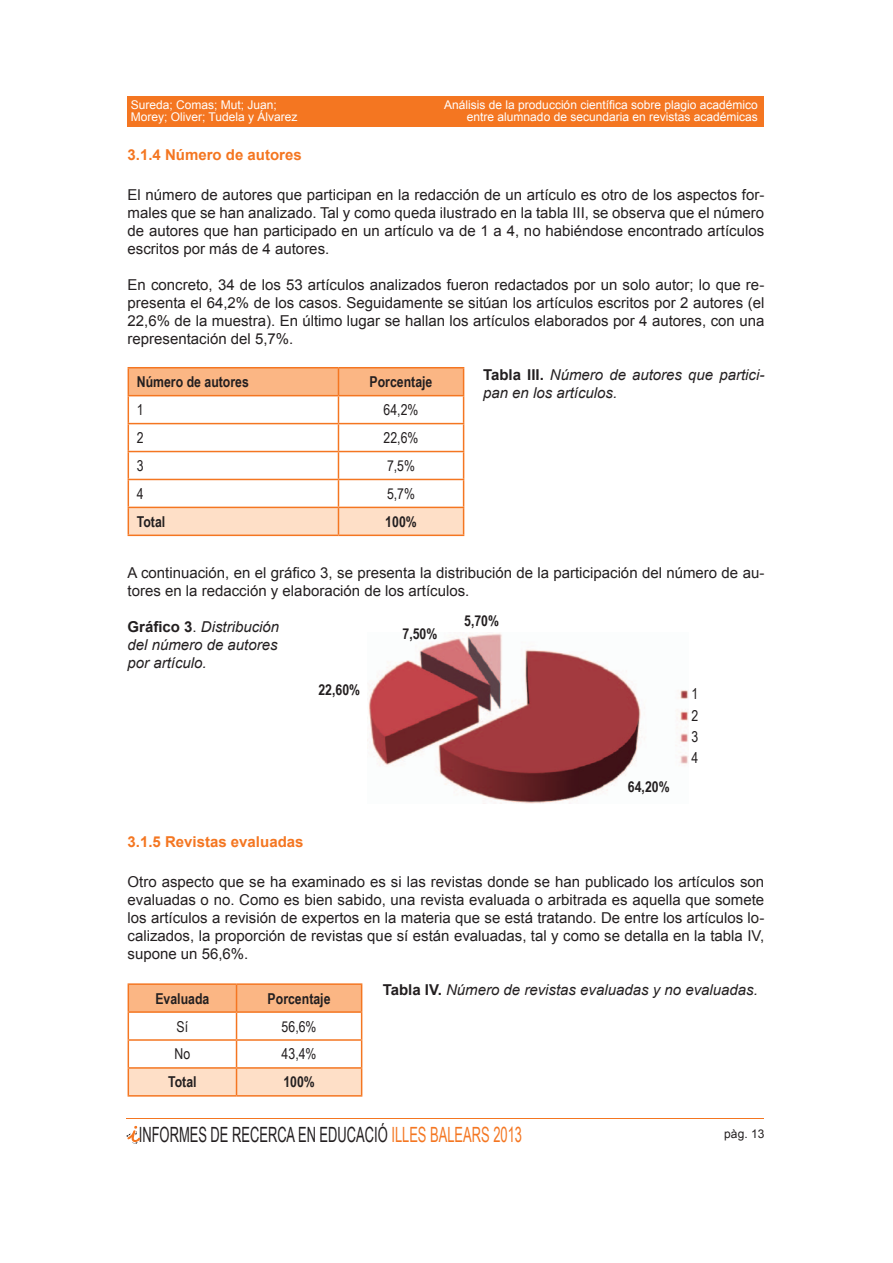
<style>
.page{position:relative;width:893px;height:1263px;background:#fff}
.page>*{position:absolute;margin:0;border:0;box-sizing:border-box;transform-origin:0 0}
.t1{font:21px "Arial Narrow";color:#231f20;scale:.75 1}
.Text_1{font:15px/18px "Arial";color:#231f20;text-align:justify}
.Text_1-2{font:italic 15px/18px "Arial";color:#231f20}
.Titol_3{font:700 15px "Arial";color:#f47621}
.Capsalera_taula_esq{font:700 15px "Arial Narrow";color:#231f20}
.Capsalera_taula{font:700 15px "Arial Narrow";color:#231f20}
.Text_taula_centrat{font:15px "Arial Narrow";color:#231f20}
.Text_taula{font:15px "Arial Narrow";color:#231f20}
.t2{font:12px "Arial";color:#fff}
.t3{font:12px "Arial";color:#231f20}
.s1{font-weight:700;font-style:normal}
.s2{font-style:normal}
.s3{color:#f47621}
</style>
<div class="page">
<div style="left:128px;top:96px;width:636px;height:30px;background:#f47621"></div>
<hr style="left:126px;top:1118px;width:638px;height:1px;background:#f47621">
<svg style="left:126px;top:1126px;width:15px;height:18px"></svg>
<hr style="left:128px;top:535px;width:210px;height:1px;background:#f47621">
<hr style="left:338px;top:535px;width:126px;height:1px;background:#f47621">
<hr style="left:128px;top:367px;width:210px;height:1px;background:#f47621">
<hr style="left:338px;top:367px;width:126px;height:1px;background:#f47621">
<svg style="left:128px;top:368px;width:336px;height:167px"></svg>
<hr style="left:128px;top:395px;width:210px;height:1px;background:#f47621">
<hr style="left:338px;top:395px;width:126px;height:1px;background:#f47621">
<img style="left:368px;top:633px;width:321px;height:170px">
<hr style="left:128px;top:983px;width:109px;height:2px;background:#f47621">
<hr style="left:237px;top:983px;width:125px;height:2px;background:#f47621">
<svg style="left:128px;top:984px;width:234px;height:112px"></svg>
<hr style="left:128px;top:1011px;width:109px;height:2px;background:#f47621">
<hr style="left:237px;top:1011px;width:125px;height:2px;background:#f47621">
<p class="t2" style="left:131px;top:97px;width:148px">Sureda; Comas; Mut; Juan;</p>
<p class="t2" style="left:444px;top:97px;width:315px">Análisis de la producción científica sobre plagio académico</p>
<p class="t2" style="left:131px;top:109px;width:168px">Morey; Oliver; Tudela y Álvarez</p>
<p class="t2" style="left:467px;top:109px;width:292px">entre alumnado de secundaria en revistas académicas</p>
<p class="Titol_3" style="left:128px;top:144px;width:176px">3.1.4 Número de autores</p>
<p class="Text_1" style="left:128px;top:186px;width:638px">El número de autores que participan en la redacción de un artículo es otro de los aspectos for&shy;males que se han analizado. Tal y como queda ilustrado en la tabla III, se observa que el número de autores que han participado en un artículo va de 1 a 4, no habiéndose encontrado artículos escritos por más de 4 autores.</p>
<p class="Text_1" style="left:128px;top:276px;width:638px">En concreto, 34 de los 53 artículos analizados fueron redactados por un solo autor; lo que re&shy;presenta el 64,2% de los casos. Seguidamente se sitúan los artículos escritos por 2 autores (el 22,6% de la muestra). En último lugar se hallan los artículos elaborados por 4 autores, con una representación del 5,7%.</p>
<p class="Text_1-2" style="left:483px;top:366px;width:283px"><span class="s1">Tabla III.</span> Número de autores que partici&shy;pan en los artículos.</p>
<p class="Capsalera_taula_esq" style="left:137px;top:370px;width:114px">Número de autores</p>
<p class="Capsalera_taula" style="left:370px;top:370px;width:64px">Porcentaje</p>
<p class="Text_taula" style="left:137px;top:399px;width:8px">1</p>
<p class="Text_taula_centrat" style="left:384px;top:399px;width:36px">64,2%</p>
<p class="Text_taula" style="left:137px;top:427px;width:8px">2</p>
<p class="Text_taula_centrat" style="left:384px;top:427px;width:36px">22,6%</p>
<p class="Text_taula" style="left:137px;top:455px;width:8px">3</p>
<p class="Text_taula_centrat" style="left:387px;top:455px;width:30px">7,5%</p>
<p class="Text_taula" style="left:137px;top:483px;width:8px">4</p>
<p class="Text_taula_centrat" style="left:387px;top:483px;width:30px">5,7%</p>
<p class="Capsalera_taula_esq" style="left:137px;top:510px;width:30px">Total</p>
<p class="Capsalera_taula" style="left:385px;top:510px;width:33px">100%</p>
<p class="Text_1" style="left:128px;top:564px;width:638px">A continuación, en el gráfico 3, se presenta la distribución de la participación del número de au&shy;tores en la redacción y elaboración de los artículos.</p>
<p class="Text_1-2" style="left:128px;top:618px;width:153px;text-align:justify"><span class="s1">Gráfico 3</span><span class="s2">.</span> Distribución del número de autores por artículo.</p>
<p class="Capsalera_taula_esq" style="left:464px;top:609px;width:36px">5,70%</p>
<p class="Capsalera_taula_esq" style="left:402px;top:622px;width:36px">7,50%</p>
<p class="Capsalera_taula_esq" style="left:318px;top:678px;width:43px">22,60%</p>
<p class="Capsalera_taula_esq" style="left:628px;top:776px;width:43px">64,20%</p>
<p class="Text_taula" style="left:691px;top:683px;width:8px">1</p>
<p class="Text_taula" style="left:691px;top:704px;width:8px">2</p>
<p class="Text_taula" style="left:691px;top:726px;width:8px">3</p>
<p class="Text_taula" style="left:691px;top:747px;width:8px">4</p>
<p class="Titol_3" style="left:128px;top:832px;width:177px">3.1.5 Revistas evaluadas</p>
<p class="Text_1" style="left:128px;top:873px;width:638px">Otro aspecto que se ha examinado es si las revistas donde se han publicado los artículos son evaluadas o no. Como es bien sabido, una revista evaluada o arbitrada es aquella que somete los artículos a revisión de expertos en la materia que se está tratando. De entre los artículos lo&shy;calizados, la proporción de revistas que sí están evaluadas, tal y como se detalla en la tabla IV, supone un 56,6%.</p>
<p class="Text_1-2" style="left:383px;top:981px;width:377px"><span class="s1">Tabla IV.</span> Número de revistas evaluadas y no evaluadas.</p>
<p class="Capsalera_taula" style="left:155px;top:987px;width:56px">Evaluada</p>
<p class="Capsalera_taula" style="left:268px;top:987px;width:64px">Porcentaje</p>
<p class="Text_taula_centrat" style="left:177px;top:1015px;width:13px">Sí</p>
<p class="Text_taula_centrat" style="left:282px;top:1015px;width:36px">56,6%</p>
<p class="Text_taula_centrat" style="left:175px;top:1043px;width:17px">No</p>
<p class="Text_taula_centrat" style="left:282px;top:1043px;width:36px">43,4%</p>
<p class="Capsalera_taula" style="left:168px;top:1071px;width:30px">Total</p>
<p class="Capsalera_taula" style="left:283px;top:1071px;width:33px">100%</p>
<h1 class="t1" style="left:139px;top:1119px;width:512px">INFORMES DE RECERCA EN EDUCACIÓ <span class="s3">ILLES BALEARS 2013</span></h1>
<p class="t3" style="left:724px;top:1126px;width:42px">pàg. 13</p>
</div>
